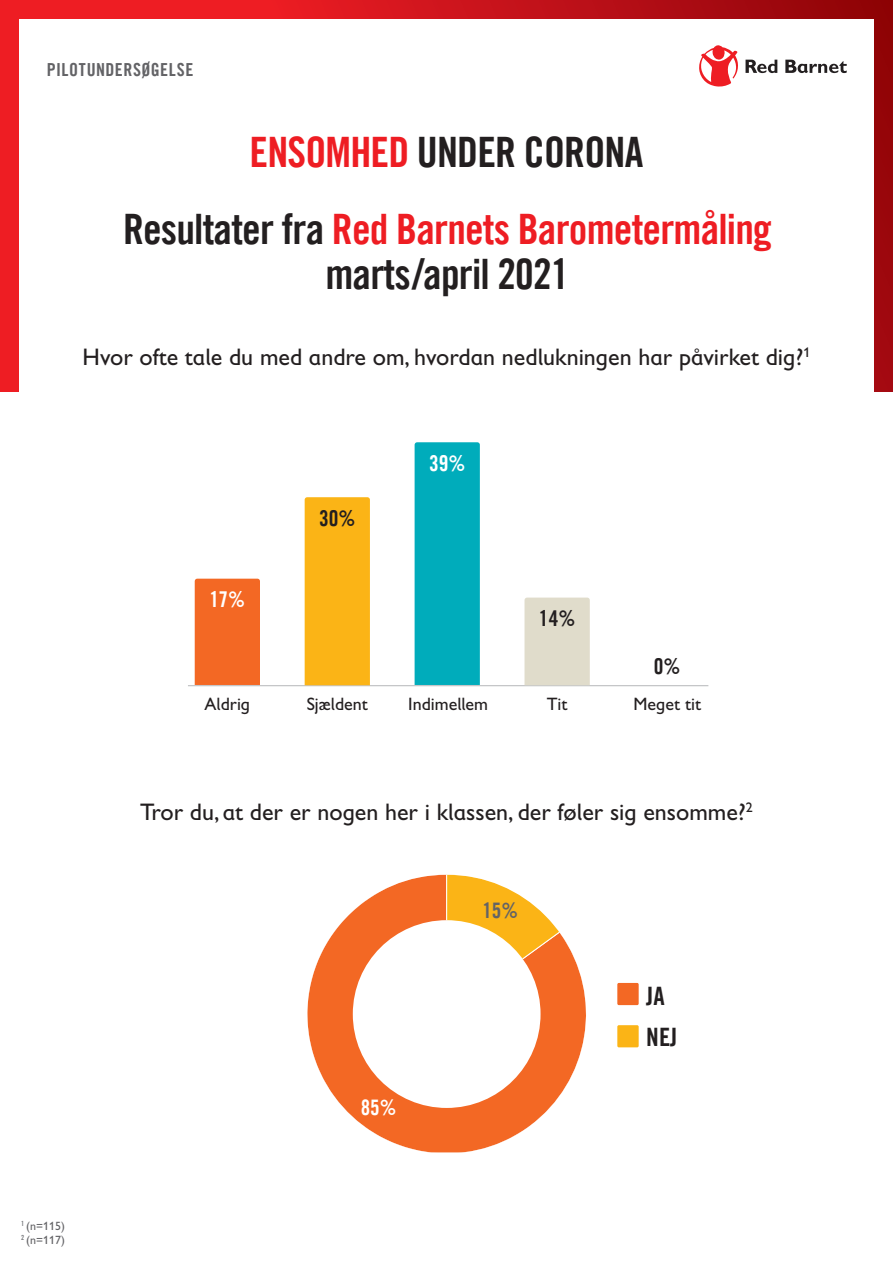
<style>
.page{position:relative;width:893px;height:1263px;background:#fff}
.page>*{position:absolute;margin:0;border:0;box-sizing:border-box;transform-origin:0 0}
.t1{font:42px/45px "Trade Gothic LT Com Bd Cn 20";letter-spacing:-.02em;color:#231f20;text-align:center}
.t2{font:25.35px "Trade Gothic LT Com Bd Cn 20";color:#231f20}
.t3{font:24px "Gill Sans Infant Std";color:#231f20}
.t4{font:21.9px "Trade Gothic LT Com Bd Cn 20";color:#231f20}
.t5{font:21.9px "Trade Gothic LT Com Bd Cn 20";color:#fff}
.t6{font:21.45px "Trade Gothic LT Com Bd Cn 20";color:#636366}
.t7{font:21.45px "Trade Gothic LT Com Bd Cn 20";color:#fff}
.t8{font:18px "Gill Sans Infant Std";color:#231f20}
.t9{font:18px "Trade Gothic LT Com Bd Cn 20";letter-spacing:.03em;color:#636366}
.t10{font:12px/14.4px "Gill Sans Infant Std";color:#636366}
.s1{color:#ee1d23}
</style>
<div class="page">
<svg style="left:0;top:0;width:893px;height:391px;background:#c9191e"></svg>
<div style="left:19px;top:20px;width:855px;height:1219px;background:#fff"></div>
<svg style="left:307px;top:875px;width:279px;height:277px"></svg>
<svg style="left:446px;top:875px;width:115px;height:140px"></svg>
<hr style="left:188px;top:685px;width:520px;height:1px;background:#9d9fa2">
<div style="left:195px;top:579px;width:65px;height:106px;background:#f36824"></div>
<div style="left:305px;top:497px;width:65px;height:188px;background:#fbb416"></div>
<div style="left:415px;top:442px;width:65px;height:243px;background:#00acbb"></div>
<div style="left:524px;top:598px;width:66px;height:87px;background:#e0dccb"></div>
<div style="left:617px;top:983px;width:22px;height:22px;background:#f36824;border-radius:2px"></div>
<div style="left:617px;top:1025px;width:22px;height:22px;background:#fbb416;border-radius:2px"></div>
<svg style="left:699px;top:45px;width:39px;height:42px"></svg>
<svg style="left:745px;top:60px;width:32px;height:13px"></svg>
<svg style="left:785px;top:60px;width:62px;height:13px"></svg>
<p class="t9" style="left:47px;top:58px;width:148px">PILOTUNDERSØGELSE</p>
<h1 class="t1" style="left:250px;top:129px;width:395px"><span class="s1">ENSOMHED</span> UNDER CORONA</h1>
<h1 class="t1" style="left:123px;top:206px;width:650px">Resultater fra <span class="s1">Red Barnets Barometermåling </span>marts/april 2021</h1>
<p class="t3" style="left:83px;top:343px;width:729px">Hvor ofte tale du med andre om, hvordan nedlukningen har påvirket dig?<sup>1</sup></p>
<p class="t5" style="left:210px;top:586px;width:37px">17%</p>
<p class="t4" style="left:319px;top:504px;width:38px">30%</p>
<p class="t5" style="left:429px;top:449px;width:38px">39%</p>
<p class="t4" style="left:539px;top:605px;width:38px">14%</p>
<p class="t4" style="left:654px;top:653px;width:28px">0%</p>
<p class="t8" style="left:205px;top:693px;width:47px">Aldrig</p>
<p class="t8" style="left:307px;top:693px;width:63px">Sjældent</p>
<p class="t8" style="left:408px;top:693px;width:81px">Indimellem</p>
<p class="t8" style="left:547px;top:693px;width:22px">Tit</p>
<p class="t8" style="left:634px;top:693px;width:69px">Meget tit</p>
<p class="t3" style="left:140px;top:798px;width:614px">Tror du, at der er nogen her i klassen, der føler sig ensomme?<sup>2</sup></p>
<p class="t10" style="left:21px;top:1218px;width:45px"><sup>1</sup> (n=115)<br><sup>2</sup> (n=117)</p>
<p class="t7" style="left:361px;top:1094px;width:37px">85%</p>
<p class="t6" style="left:482px;top:897px;width:37px">15%</p>
<p class="t2" style="left:646px;top:980px;width:20px">JA</p>
<p class="t2" style="left:646px;top:1022px;width:33px">NEJ</p>
</div>
